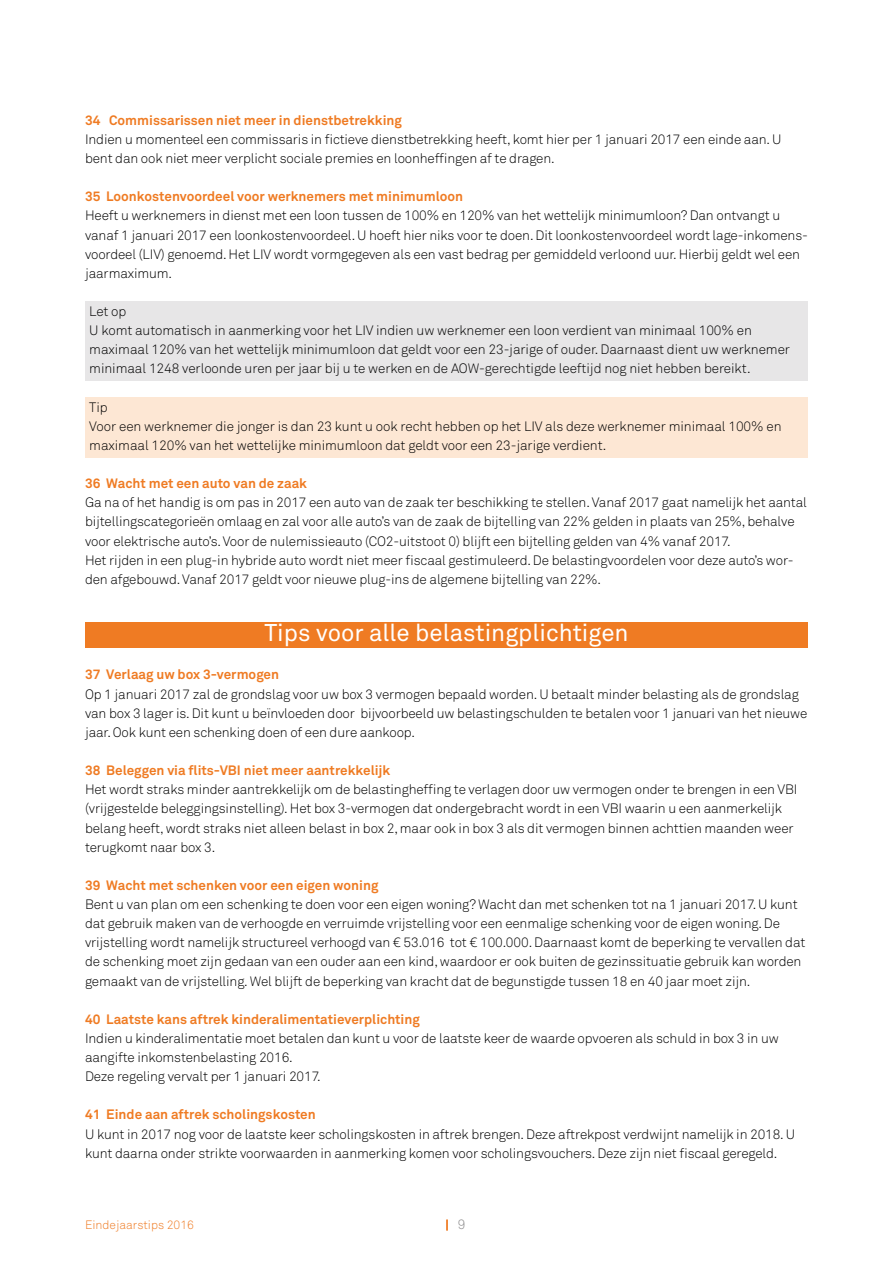
<style>
.page{position:relative;width:893px;height:1263px;background:#fff}
.page>*{position:absolute;margin:0;border:0;box-sizing:border-box;transform-origin:0 0}
.t1{font:24px "Akkurat";color:#fff}
.t2{font:300 13.5px/19.2px "Akkurat";letter-spacing:-.01em;color:#000}
.t3{font:700 13.5px "Akkurat";color:#ef7b23}
.t4{font:300 13.5px "Akkurat";color:#8d8c8d}
.t5{font:300 12px "Akkurat";color:#ef7b23}
</style>
<div class="page">
<div style="left:85px;top:301px;width:723px;height:22px;background:#e7e6e7"></div>
<div style="left:85px;top:320px;width:723px;height:61px;background:#e7e6e7"></div>
<div style="left:85px;top:397px;width:723px;height:22px;background:#fde7d4"></div>
<div style="left:85px;top:416px;width:723px;height:41px;background:#fde7d4"></div>
<div style="left:85px;top:622px;width:723px;height:26px;background:#ef7b23"></div>
<p class="t3" style="left:85px;top:111px;width:318px">34 Commissarissen niet meer in dienstbetrekking</p>
<p class="t2" style="left:85px;top:130px;width:698px">Indien u momenteel een commissaris in fictieve dienstbetrekking heeft, komt hier per 1 januari 2017 een einde aan. U bent dan ook niet meer verplicht sociale premies en loonheffingen af te dragen.</p>
<p class="t3" style="left:85px;top:188px;width:380px">35 Loonkostenvoordeel voor werknemers met minimumloon</p>
<p class="t2" style="left:85px;top:206px;width:724px">Heeft u werknemers in dienst met een loon tussen de 100% en 120% van het wettelijk minimumloon? Dan ontvangt u vanaf 1 januari 2017 een loonkostenvoordeel. U hoeft hier niks voor te doen. Dit loonkostenvoordeel wordt lage-inkomens&shy;voordeel (LIV) genoemd. Het LIV wordt vormgegeven als een vast bedrag per gemiddeld verloond uur. Hierbij geldt wel een jaarmaximum.</p>
<p class="t2" style="left:89px;top:302px;width:702px">Let op<br>U komt automatisch in aanmerking voor het LIV indien uw werknemer een loon verdient van minimaal 100% en maximaal 120% van het wettelijk minimumloon dat geldt voor een 23-jarige of ouder. Daarnaast dient uw werknemer minimaal 1248 verloonde uren per jaar bij u te werken en de AOW-gerechtigde leeftijd nog niet hebben bereikt.</p>
<p class="t2" style="left:89px;top:398px;width:694px">Tip<br>Voor een werknemer die jonger is dan 23 kunt u ook recht hebben op het LIV als deze werknemer minimaal 100% en maximaal 120% van het wettelijke minimumloon dat geldt voor een 23-jarige verdient.</p>
<p class="t3" style="left:85px;top:475px;width:224px">36 Wacht met een auto van de zaak</p>
<p class="t2" style="left:85px;top:493px;width:723px">Ga na of het handig is om pas in 2017 een auto van de zaak ter beschikking te stellen. Vanaf 2017 gaat namelijk het aantal bijtellingscategorieën omlaag en zal voor alle auto’s van de zaak de bijtelling van 22% gelden in plaats van 25%, behalve voor elektrische auto’s. Voor de nulemissieauto (CO2-uitstoot 0) blijft een bijtelling gelden van 4% vanaf 2017.<br>Het rijden in een plug-in hybride auto wordt niet meer fiscaal gestimuleerd. De belastingvoordelen voor deze auto’s wor&shy;den afgebouwd. Vanaf 2017 geldt voor nieuwe plug-ins de algemene bijtelling van 22%.</p>
<h1 class="t1" style="left:264px;top:619px;width:366px">Tips voor alle belastingplichtigen</h1>
<p class="t3" style="left:85px;top:666px;width:196px">37 Verlaag uw box 3-vermogen</p>
<p class="t2" style="left:85px;top:684px;width:724px">Op 1 januari 2017 zal de grondslag voor uw box 3 vermogen bepaald worden. U betaalt minder belasting als de grondslag van box 3 lager is. Dit kunt u beïnvloeden door bijvoorbeeld uw belastingschulden te betalen voor 1 januari van het nieuwe jaar. Ook kunt een schenking doen of een dure aankoop.</p>
<p class="t3" style="left:85px;top:762px;width:307px">38 Beleggen via flits-VBI niet meer aantrekkelijk</p>
<p class="t2" style="left:85px;top:780px;width:714px">Het wordt straks minder aantrekkelijk om de belastingheffing te verlagen door uw vermogen onder te brengen in een VBI (vrijgestelde beleggingsinstelling). Het box 3-vermogen dat ondergebracht wordt in een VBI waarin u een aanmerkelijk belang heeft, wordt straks niet alleen belast in box 2, maar ook in box 3 als dit vermogen binnen achttien maanden weer terugkomt naar box 3.</p>
<p class="t3" style="left:85px;top:877px;width:295px">39 Wacht met schenken voor een eigen woning</p>
<p class="t2" style="left:85px;top:895px;width:722px">Bent u van plan om een schenking te doen voor een eigen woning? Wacht dan met schenken tot na 1 januari 2017. U kunt dat gebruik maken van de verhoogde en verruimde vrijstelling voor een eenmalige schenking voor de eigen woning. De vrijstelling wordt namelijk structureel verhoogd van € 53.016 tot € 100.000. Daarnaast komt de beperking te vervallen dat de schenking moet zijn gedaan van een ouder aan een kind, waardoor er ook buiten de gezinssituatie gebruik kan worden gemaakt van de vrijstelling. Wel blijft de beperking van kracht dat de begunstigde tussen 18 en 40 jaar moet zijn.</p>
<p class="t3" style="left:85px;top:1010px;width:336px">40 Laatste kans aftrek kinderalimentatieverplichting</p>
<p class="t2" style="left:85px;top:1029px;width:695px">Indien u kinderalimentatie moet betalen dan kunt u voor de laatste keer de waarde opvoeren als schuld in box 3 in uw aangifte inkomstenbelasting 2016.<br>Deze regeling vervalt per 1 januari 2017.</p>
<p class="t3" style="left:85px;top:1106px;width:232px">41 Einde aan aftrek scholingskosten</p>
<p class="t2" style="left:85px;top:1124px;width:712px">U kunt in 2017 nog voor de laatste keer scholingskosten in aftrek brengen. Deze aftrekpost verdwijnt namelijk in 2018. U kunt daarna onder strikte voorwaarden in aanmerking komen voor scholingsvouchers. Deze zijn niet fiscaal geregeld.</p>
<p class="t5" style="left:85px;top:1217px;width:110px">Eindejaarstips 2016</p>
<p class="t4" style="left:458px;top:1216px;width:9px">9</p>
</div>
